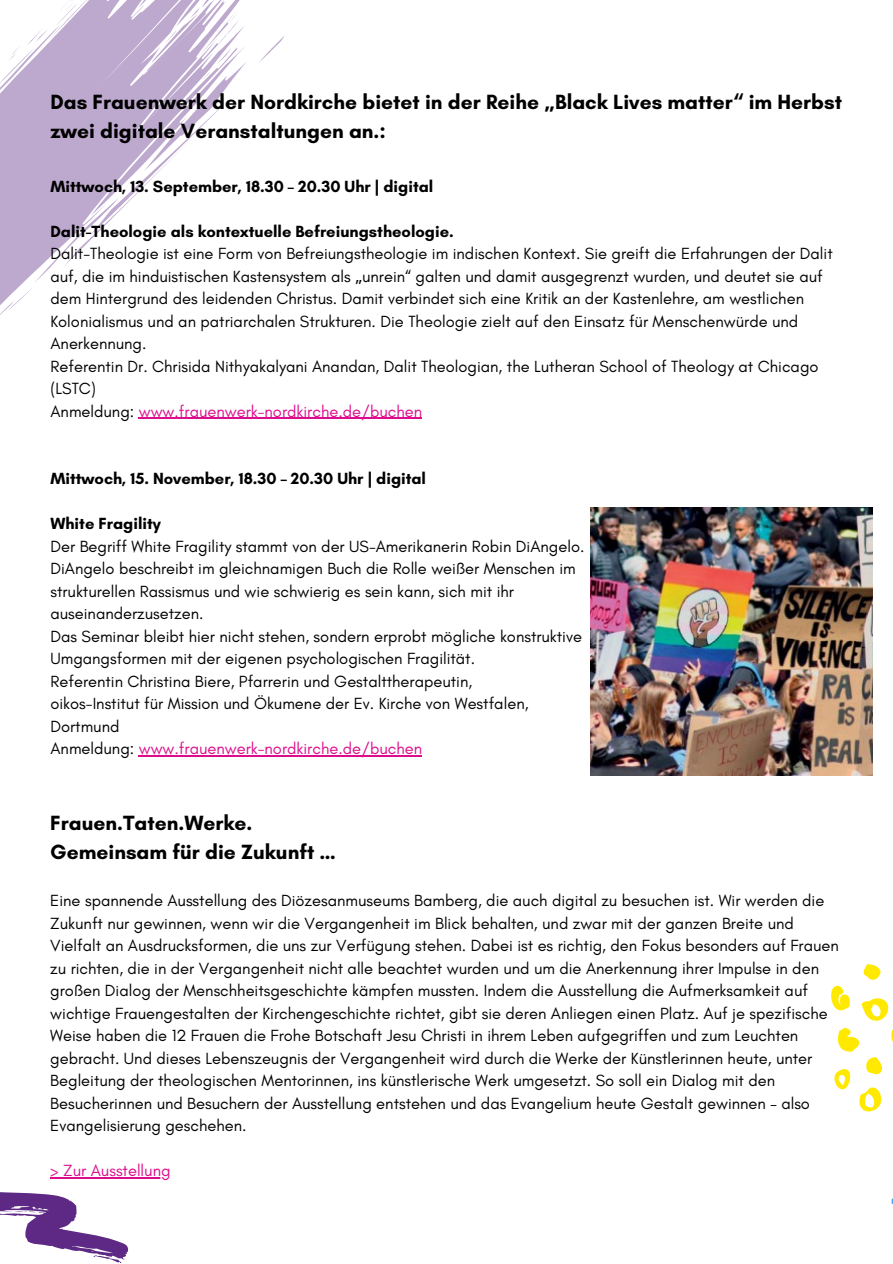
<style>
.page{position:relative;width:893px;height:1264px;background:#fff}
.page>*{position:absolute;margin:0;border:0;box-sizing:border-box;transform-origin:0 0}
.t1{font:700 21px/29.2px "Glacial Indifference";color:#000}
.t2{font:16.5px/22.5px "Glacial Indifference";color:#000}
.t3{font:700 16.5px "Glacial Indifference";color:#000}
.t4{font:16.5px "Glacial Indifference";color:#dd0c8c}
.s1{font-family:"Noto Sans"}
.s2{color:#000}
</style>
<div class="page">
<svg style="left:0;top:0;width:285px;height:315px"></svg>
<svg style="left:831px;top:964px;width:61px;height:147px"></svg>
<svg style="left:0;top:1178px;width:139px;height:84px"></svg>
<hr style="left:139px;top:418px;width:283px;height:1px;background:#dd0c8c">
<hr style="left:139px;top:755px;width:283px;height:1px;background:#dd0c8c">
<img style="left:590px;top:507px;width:282px;height:269px">
<hr style="left:50px;top:1177px;width:120px;height:1px;background:#dd0c8c">
<p class="t1" style="left:50px;top:87px;width:793px">Das Frauenwerk der Nordkirche bietet in der Reihe <span class="s1">„</span>Black Lives matter“ im Herbst zwei digitale Veranstaltungen an.:</p>
<p class="t3" style="left:50px;top:176px;width:384px">Mittwoch, 13. September, 18.30 – 20.30 Uhr | digital</p>
<p class="t3" style="left:50px;top:221px;width:405px">Dalit-Theologie als kontextuelle Befreiungstheologie.</p>
<p class="t2" style="left:50px;top:242px;width:783px">Dalit-Theologie ist eine Form von Befreiungstheologie im indischen Kontext. Sie greift die Erfahrungen der Dalit auf, die im hinduistischen Kastensystem als <span class="s1">„</span>unrein“ galten und damit ausgegrenzt wurden, und deutet sie auf dem Hintergrund des leidenden Christus. Damit verbindet sich eine Kritik an der Kastenlehre, am westlichen Kolonialismus und an patriarchalen Strukturen. Die Theologie zielt auf den Einsatz für Menschenwürde und Anerkennung.</p>
<p class="t2" style="left:50px;top:354px;width:769px">Referentin Dr. Chrisida Nithyakalyani Anandan, Dalit Theologian, the Lutheran School of Theology at Chicago (LSTC)</p>
<p class="t4" style="left:50px;top:401px;width:373px"><span class="s2">Anmeldung:</span> www.frauenwerk-nordkirche.de/buchen</p>
<p class="t3" style="left:50px;top:468px;width:377px">Mittwoch, 15. November, 18.30 – 20.30 Uhr | digital</p>
<p class="t3" style="left:50px;top:513px;width:112px">White Fragility</p>
<p class="t2" style="left:50px;top:534px;width:535px">Der Begriff White Fragility stammt von der US-Amerikanerin Robin DiAngelo.</p>
<p class="t2" style="left:50px;top:557px;width:527px">DiAngelo beschreibt im gleichnamigen Buch die Rolle weißer Menschen im</p>
<p class="t2" style="left:50px;top:579px;width:465px">strukturellen Rassismus und wie schwierig es sein kann, sich mit ihr</p>
<p class="t2" style="left:50px;top:602px;width:154px">auseinanderzusetzen.</p>
<p class="t2" style="left:50px;top:624px;width:533px">Das Seminar bleibt hier nicht stehen, sondern erprobt mögliche konstruktive</p>
<p class="t2" style="left:50px;top:647px;width:426px">Umgangsformen mit der eigenen psychologischen Fragilität.</p>
<p class="t2" style="left:50px;top:669px;width:423px">Referentin Christina Biere, Pfarrerin und Gestalttherapeutin,</p>
<p class="t2" style="left:50px;top:692px;width:479px">oikos-Institut für Mission und Ökumene der Ev. Kirche von Westfalen,</p>
<p class="t2" style="left:50px;top:714px;width:71px">Dortmund</p>
<p class="t4" style="left:50px;top:738px;width:373px"><span class="s2">Anmeldung:</span> www.frauenwerk-nordkirche.de/buchen</p>
<p class="t1" style="left:50px;top:808px;width:204px">Frauen.Taten.Werke.</p>
<p class="t1" style="left:50px;top:837px;width:287px">Gemeinsam für die Zukunft …</p>
<p class="t2" style="left:50px;top:889px;width:790px">Eine spannende Ausstellung des Diözesanmuseums Bamberg, die auch digital zu besuchen ist. Wir werden die Zukunft nur gewinnen, wenn wir die Vergangenheit im Blick behalten, und zwar mit der ganzen Breite und Vielfalt an Ausdrucksformen, die uns zur Verfügung stehen. Dabei ist es richtig, den Fokus besonders auf Frauen zu richten, die in der Vergangenheit nicht alle beachtet wurden und um die Anerkennung ihrer Impulse in den großen Dialog der Menschheitsgeschichte kämpfen mussten. Indem die Ausstellung die Aufmerksamkeit auf wichtige Frauengestalten der Kirchengeschichte richtet, gibt sie deren Anliegen einen Platz. Auf je spezifische Weise haben die 12 Frauen die Frohe Botschaft Jesu Christi in ihrem Leben aufgegriffen und zum Leuchten gebracht. Und dieses Lebenszeugnis der Vergangenheit wird durch die Werke der Künstlerinnen heute, unter Begleitung der theologischen Mentorinnen, ins künstlerische Werk umgesetzt. So soll ein Dialog mit den Besucherinnen und Besuchern der Ausstellung entstehen und das Evangelium heute Gestalt gewinnen – also Evangelisierung geschehen.</p>
<p class="t4" style="left:50px;top:1160px;width:122px">&gt; Zur Ausstellung</p>
</div>
